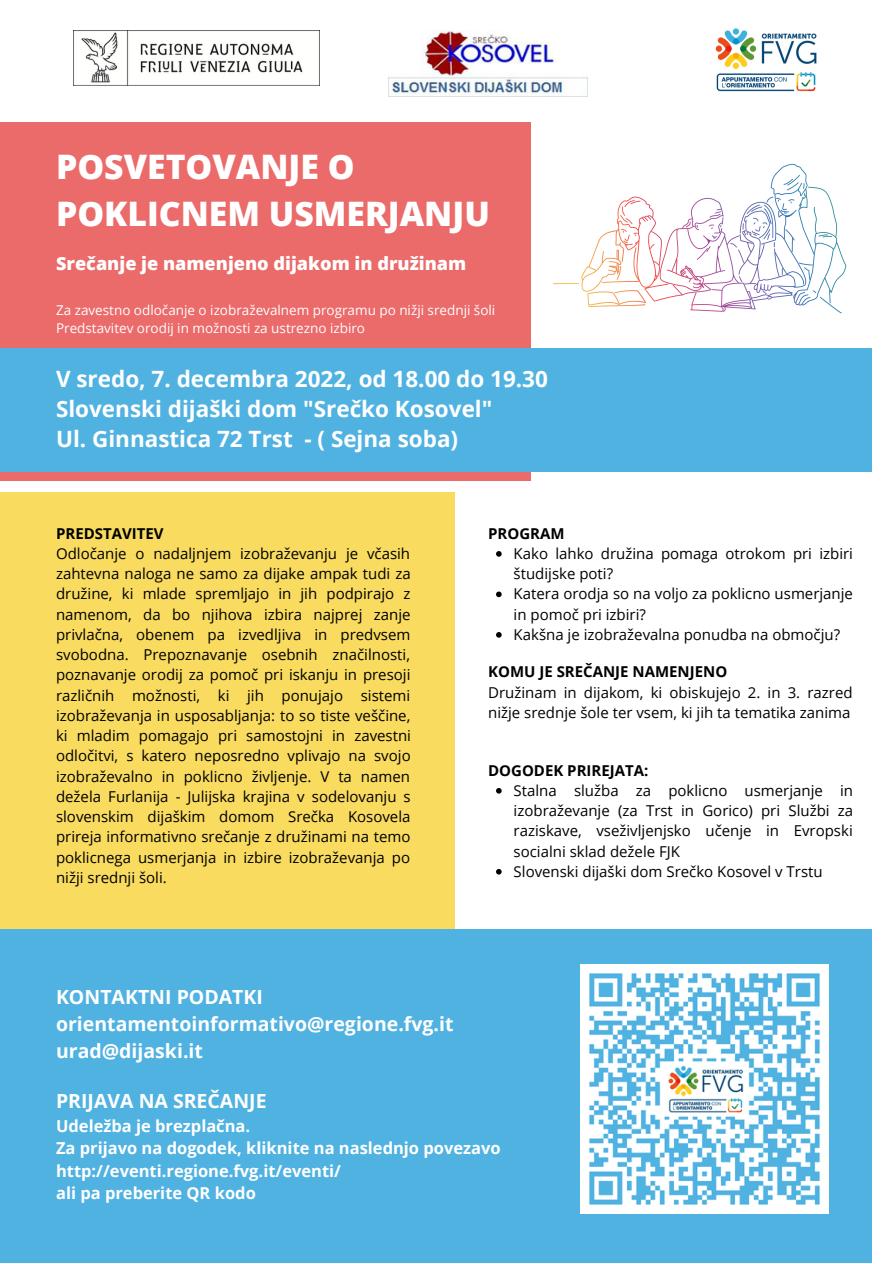
<style>
.page{position:relative;width:893px;height:1264px;background:#fff}
.page>*{position:absolute;margin:0;border:0;box-sizing:border-box;transform-origin:0 0}
.t1{font:800 33.75px/47.2px "Open Sans";color:#fff}
.t2{font:700 22.5px/30.3px "Open Sans";color:#fff}
.t3{font:700 19.5px/27px "Open Sans";color:#fff}
.t4{font:800 18.15px "Open Sans";color:#fff}
.t5{font:700 16.5px/22.5px "Open Sans";color:#fff}
.t6{font:15px/20.2px "Open Sans";color:#000}
.t7{font:700 15px "Open Sans";color:#000}
.t8{font:13.5px/18px "Open Sans";color:#fff}
</style>
<div class="page">
<div style="left:0;top:492px;width:455px;height:446px;background:#f8db5f"></div>
<img style="left:74px;top:31px;width:246px;height:55px">
<img style="left:389px;top:31px;width:198px;height:66px">
<img style="left:553px;top:163px;width:294px;height:151px">
<div style="left:0;top:929px;width:871px;height:333px;background:#50b2e1"></div>
<img style="left:715px;top:28px;width:102px;height:64px">
<div style="left:0;top:122px;width:530px;height:359px;background:#eb6a6a"></div>
<div style="left:0;top:348px;width:871px;height:124px;background:#50b2e1"></div>
<img style="left:580px;top:964px;width:248px;height:249px">
<svg style="left:496px;top:551px;width:5px;height:5px"></svg>
<svg style="left:496px;top:591px;width:5px;height:6px"></svg>
<svg style="left:496px;top:632px;width:5px;height:5px"></svg>
<svg style="left:496px;top:788px;width:5px;height:5px"></svg>
<svg style="left:496px;top:869px;width:5px;height:5px"></svg>
<h1 class="t1" style="left:56px;top:142px;width:435px">POSVETOVANJE O<br>POKLICNEM USMERJANJU</h1>
<p class="t4" style="left:56px;top:250px;width:412px">Srečanje je namenjeno dijakom in družinam</p>
<p class="t8" style="left:56px;top:300px;width:441px">Za zavestno odločanje o izobraževalnem programu po nižji srednji šoli<br>Predstavitev orodij in možnosti za ustrezno izbiro</p>
<h2 class="t2" style="left:56px;top:362px;width:493px">V sredo, 7. decembra 2022, od 18.00 do 19.30<br>Slovenski dijaški dom "Srečko Kosovel"<br>Ul. Ginnastica 72 Trst - ( Sejna soba)</h2>
<p class="t7" style="left:488px;top:522px;width:78px">PROGRAM</p>
<p class="t7" style="left:56px;top:522px;width:109px">PREDSTAVITEV</p>
<p class="t6" style="left:56px;top:543px;width:356px;text-align:justify">Odločanje o nadaljnjem izobraževanju je včasih zahtevna naloga ne samo za dijake ampak tudi za družine, ki mlade spremljajo in jih podpirajo z namenom, da bo njihova izbira najprej zanje privlačna, obenem pa izvedljiva in predvsem svobodna. Prepoznavanje osebnih značilnosti, poznavanje orodij za pomoč pri iskanju in presoji različnih možnosti, ki jih ponujajo sistemi izobraževanja in usposabljanja: to so tiste veščine, ki mladim pomagajo pri samostojni in zavestni odločitvi, s katero neposredno vplivajo na svojo izobraževalno in poklicno življenje. V ta namen dežela Furlanija - Julijska krajina v sodelovanju s slovenskim dijaškim domom Srečka Kosovela prireja informativno srečanje z družinami na temo poklicnega usmerjanja in izbire izobraževanja po nižji srednji šoli.</p>
<p class="t6" style="left:513px;top:543px;width:341px">Kako lahko družina pomaga otrokom pri izbiri študijske poti?<br>Katera orodja so na voljo za poklicno usmerjanje in pomoč pri izbiri?<br>Kakšna je izobraževalna ponudba na območju?</p>
<p class="t7" style="left:488px;top:661px;width:240px">KOMU JE SREČANJE NAMENJENO</p>
<p class="t6" style="left:488px;top:681px;width:366px">Družinam in dijakom, ki obiskujejo 2. in 3. razred nižje srednje šole ter vsem, ki jih ta tematika zanima</p>
<p class="t7" style="left:488px;top:759px;width:162px">DOGODEK PRIREJATA:</p>
<p class="t6" style="left:513px;top:780px;width:341px">Stalna služba za poklicno usmerjanje in izobraževanje (za Trst in Gorico) pri Službi za raziskave, vseživljenjsko učenje in Evropski socialni sklad dežele FJK<br>Slovenski dijaški dom Srečko Kosovel v Trstu</p>
<h3 class="t3" style="left:56px;top:983px;width:399px">KONTAKTNI PODATKI orientamentoinformativo@regione.fvg.it urad@dijaski.it</h3>
<h3 class="t3" style="left:56px;top:1087px;width:212px">PRIJAVA NA SREČANJE</h3>
<p class="t5" style="left:56px;top:1114px;width:446px">Udeležba je brezplačna.<br>Za prijavo na dogodek, kliknite na naslednjo povezavo http://eventi.regione.fvg.it/eventi/<br>ali pa preberite QR kodo</p>
</div>
